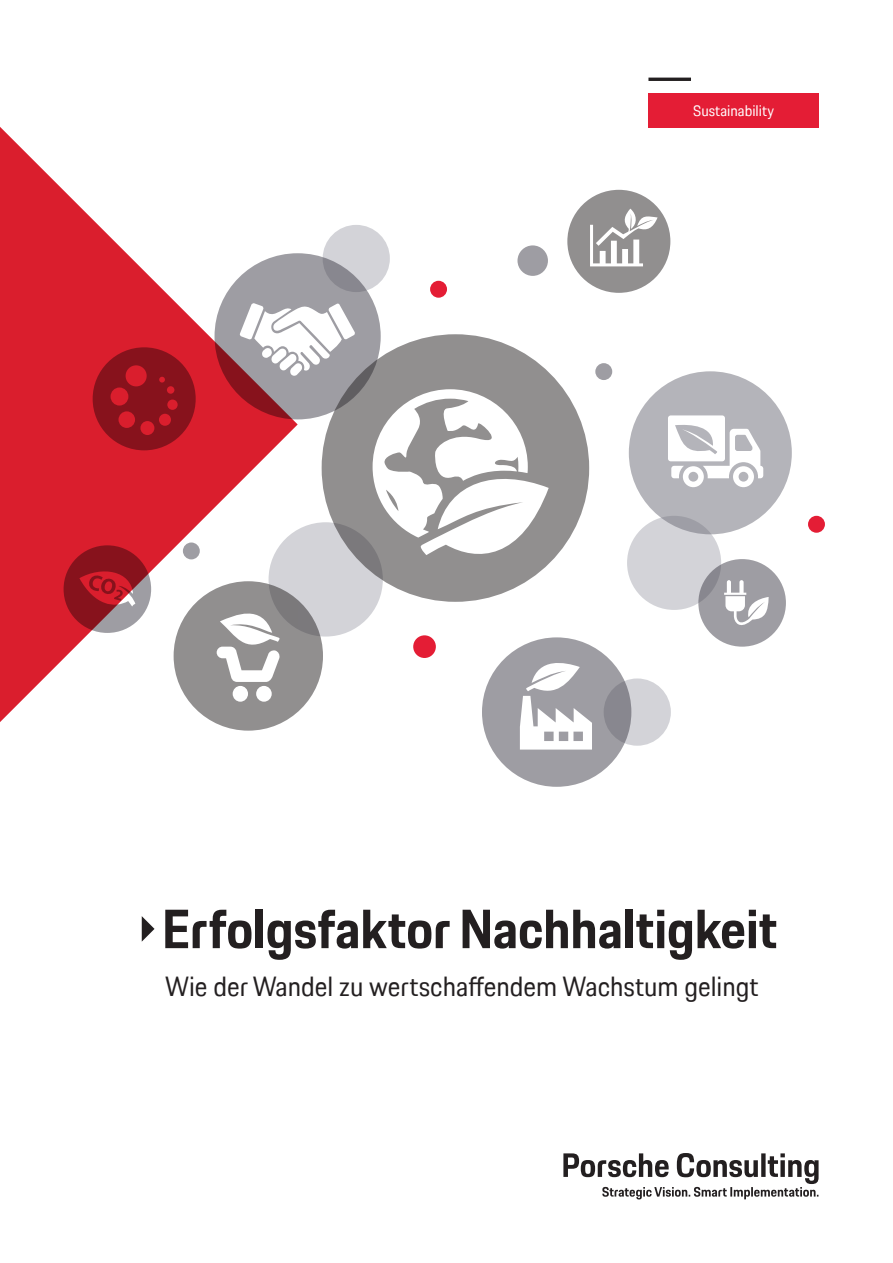
<style>
.page{position:relative;width:893px;height:1263px;background:#fff}
.page>*{position:absolute;margin:0;border:0;box-sizing:border-box;transform-origin:0 0}
.t1{font:700 54px "Porsche Next TT";color:#231f20}
.t2{font:27px "Porsche Next TT";color:#231f20}
.t3{font:15px "Porsche Next TT";color:#fff}
</style>
<div class="page">
<svg style="left:563px;top:1153px;width:256px;height:46px"></svg>
<svg style="left:142px;top:916px;width:13px;height:26px"></svg>
<div style="left:269px;top:522px;width:114px;height:114px;background:#d3d3d8;border-radius:50%"></div>
<div style="left:604px;top:678px;width:67px;height:68px;background:#d3d3d8;border-radius:50%"></div>
<div style="left:323px;top:225px;width:67px;height:67px;background:#d3d3d8;border-radius:50%"></div>
<div style="left:627px;top:516px;width:94px;height:94px;background:#d3d3d8;border-radius:50%"></div>
<div style="left:567px;top:190px;width:103px;height:103px;background:#918f8f;border-radius:50%"></div>
<svg style="left:698px;top:559px;width:88px;height:88px;fill:#9e9da3"></svg>
<div style="left:808px;top:516px;width:17px;height:17px;background:#e41d35;border-radius:50%"></div>
<div style="left:413px;top:635px;width:23px;height:23px;background:#e41d35;border-radius:50%"></div>
<div style="left:430px;top:281px;width:17px;height:17px;background:#e41d35;border-radius:50%"></div>
<div style="left:517px;top:245px;width:31px;height:31px;background:#9e9da3;border-radius:50%"></div>
<div style="left:629px;top:371px;width:163px;height:163px;background:#b4b4ba;border-radius:50%"></div>
<svg style="left:215px;top:253px;width:166px;height:166px;fill:#9e9da3"></svg>
<svg style="left:322px;top:334px;width:267px;height:268px;fill:#918f8f"></svg>
<svg style="left:482px;top:637px;width:149px;height:150px;fill:#9e9da3"></svg>
<svg style="left:174px;top:581px;width:149px;height:150px;fill:#918f8f"></svg>
<svg style="left:590px;top:209px;width:68px;height:57px"></svg>
<svg style="left:668px;top:415px;width:95px;height:72px"></svg>
<svg style="left:724px;top:580px;width:45px;height:46px"></svg>
<svg style="left:520px;top:657px;width:72px;height:92px"></svg>
<svg style="left:373px;top:389px;width:176px;height:173px"></svg>
<svg style="left:298px;top:303px;width:57px;height:73px"></svg>
<hr style="left:648px;top:78px;width:43px;height:3px;background:#231f20">
<div style="left:648px;top:93px;width:171px;height:34px;background:#e41d35"></div>
<svg style="left:0;top:127px;width:298px;height:595px"></svg>
<div style="left:595px;top:363px;width:17px;height:17px;background:#9e9da3;border-radius:50%"></div>
<p class="t3" style="left:693px;top:100px;width:82px">Sustainability</p>
<h1 class="t1" style="left:162px;top:893px;width:617px">Erfolgsfaktor Nachhaltigkeit</h1>
<p class="t2" style="left:165px;top:968px;width:595px">Wie der Wandel zu wertschaffendem Wachstum gelingt</p>
</div>
